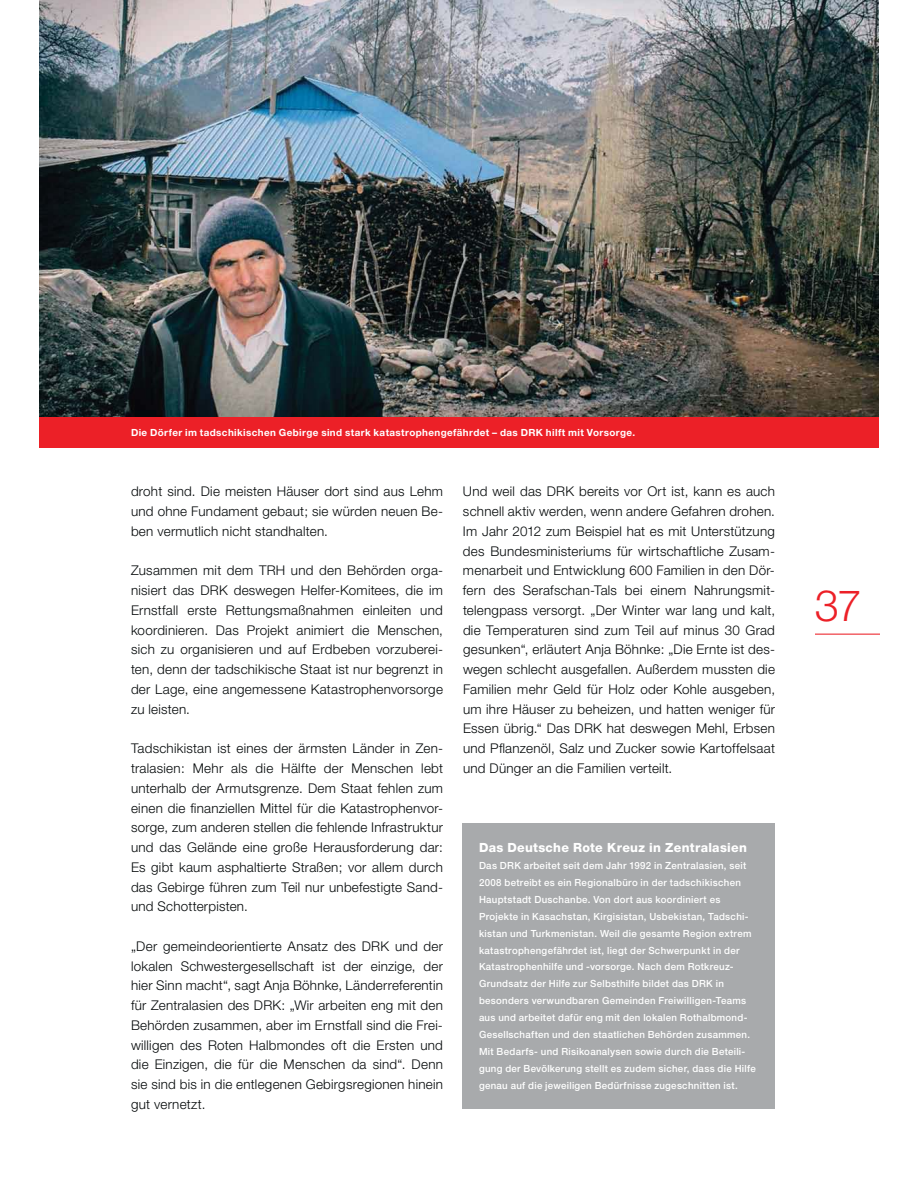
<style>
.page{position:relative;width:918px;height:1188px;background:#fff}
.page>*{position:absolute;margin:0;border:0;box-sizing:border-box;transform-origin:0 0}
.t1{font:300 43.5px "Helvetica Neue";color:#ec2027}
.t2{font:300 13.35px/19.8px "Helvetica Neue";letter-spacing:.02em;color:#040809;text-align:justify}
.t3{font:800 12.75px "Helvetica Neue";letter-spacing:.025em;color:#fff}
.t4{font:500 9.9px/17px "Helvetica Neue";letter-spacing:.03em;color:#fff}
.t5{font:700 9.9px "Helvetica Neue";letter-spacing:.035em;color:#fff}
</style>
<div class="page">
<hr style="left:815px;top:634px;width:64px;height:1px;background:#ec2027">
<div style="left:463px;top:824px;width:312px;height:285px;background:#a8aaac"></div>
<img style="left:39px;top:0;width:840px;height:417px">
<div style="left:39px;top:417px;width:840px;height:31px;background:#ec2027"></div>
<p class="t5" style="left:131px;top:429px;width:506px">Die Dörfer im tadschikischen Gebirge sind stark katastrophengefährdet – das DRK hilft mit Vorsorge.</p>
<p class="t2" style="left:131px;top:483px;width:314px">droht sind. Die meisten Häuser dort sind aus Lehm und ohne Fundament gebaut; sie würden neuen Be&shy;ben vermutlich nicht standhalten.</p>
<p class="t2" style="left:131px;top:562px;width:314px">Zusammen mit dem TRH und den Behörden orga&shy;nisiert das DRK deswegen Helfer-Komitees, die im Ernstfall erste Rettungsmaßnahmen einleiten und koordinieren. Das Projekt animiert die Menschen, sich zu organisieren und auf Erdbeben vorzuberei&shy;ten, denn der tadschikische Staat ist nur begrenzt in der Lage, eine angemessene Katastrophenvorsorge zu leisten.</p>
<p class="t2" style="left:131px;top:740px;width:314px">Tadschikistan ist eines der ärmsten Länder in Zen&shy;tralasien: Mehr als die Hälfte der Menschen lebt unterhalb der Armutsgrenze. Dem Staat fehlen zum einen die finanziellen Mittel für die Katastrophenvor&shy;sorge, zum anderen stellen die fehlende Infrastruktur und das Gelände eine große Herausforderung dar:<br>Es gibt kaum asphaltierte Straßen; vor allem durch das Gebirge führen zum Teil nur unbefestigte Sand&shy;und Schotterpisten.</p>
<p class="t2" style="left:131px;top:937px;width:314px">„Der gemeindeorientierte Ansatz des DRK und der lokalen Schwestergesellschaft ist der einzige, der hier Sinn macht“, sagt Anja Böhnke, Länderreferentin für Zentralasien des DRK: „Wir arbeiten eng mit den Behörden zusammen, aber im Ernstfall sind die Frei&shy;willigen des Roten Halbmondes oft die Ersten und die Einzigen, die für die Menschen da sind“. Denn sie sind bis in die entlegenen Gebirgsregionen hinein gut vernetzt.</p>
<p class="t2" style="left:463px;top:483px;width:314px">Und weil das DRK bereits vor Ort ist, kann es auch schnell aktiv werden, wenn andere Gefahren drohen.<br>Im Jahr 2012 zum Beispiel hat es mit Unterstützung des Bundesministeriums für wirtschaftliche Zusam&shy;menarbeit und Entwicklung 600 Familien in den Dör&shy;fern des Serafschan-Tals bei einem Nahrungsmit&shy;telengpass versorgt. „Der Winter war lang und kalt, die Temperaturen sind zum Teil auf minus 30 Grad gesunken“, erläutert Anja Böhnke: „Die Ernte ist des&shy;wegen schlecht ausgefallen. Außerdem mussten die Familien mehr Geld für Holz oder Kohle ausgeben, um ihre Häuser zu beheizen, und hatten weniger für Essen übrig.“ Das DRK hat deswegen Mehl, Erbsen und Pflanzenöl, Salz und Zucker sowie Kartoffelsaat und Dünger an die Familien verteilt.</p>
<p class="t3" style="left:479px;top:843px;width:269px">Das Deutsche Rote Kreuz in Zentralasien</p>
<p class="t4" style="left:479px;top:858px;width:278px">Das DRK arbeitet seit dem Jahr 1992 in Zentralasien, seit 2008 betreibt es ein Regionalbüro in der tadschikischen Hauptstadt Duschanbe. Von dort aus koordiniert es Projekte in Kasachstan, Kirgisistan, Usbekistan, Tadschi&shy;kistan und Turkmenistan. Weil die gesamte Region extrem katastrophengefährdet ist, liegt der Schwerpunkt in der Katastrophenhilfe und -vorsorge. Nach dem Rotkreuz-Grundsatz der Hilfe zur Selbsthilfe bildet das DRK in besonders verwundbaren Gemeinden Freiwilligen-Teams aus und arbeitet dafür eng mit den lokalen Rothalbmond-Gesellschaften und den staatlichen Behörden zusammen.<br>Mit Bedarfs- und Risikoanalysen sowie durch die Beteili&shy;gung der Bevölkerung stellt es zudem sicher, dass die Hilfe genau auf die jeweiligen Bedürfnisse zugeschnitten ist.</p>
<h1 class="t1" style="left:815px;top:590px;width:48px">37</h1>
</div>
